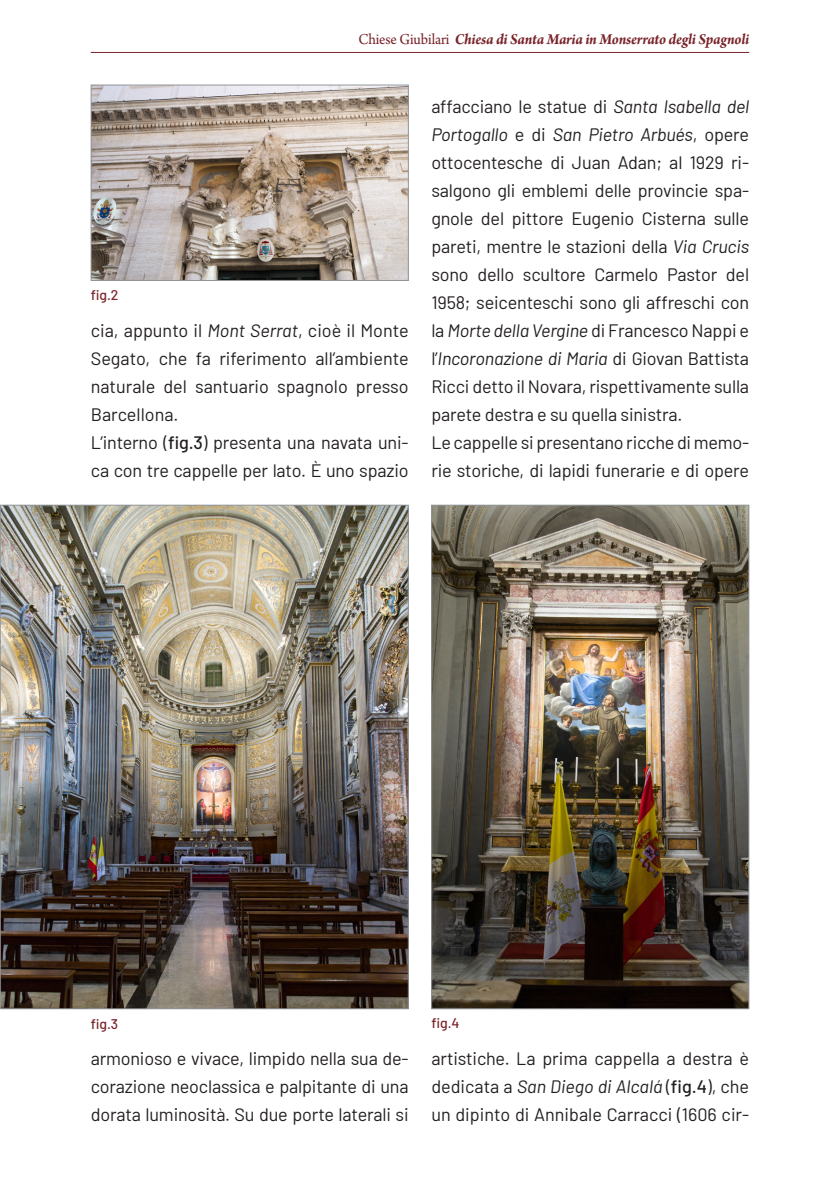
<style>
.page{position:relative;width:840px;height:1191px;background:#fff}
.page>*{position:absolute;margin:0;border:0;box-sizing:border-box;transform-origin:0 0}
.Normal__Web{font:18px/28px "Barlow";letter-spacing:-.01em;color:#231f20;text-align:justify}
.t1{font:italic 700 16px "Arno Pro";letter-spacing:-.015em;color:#792329;scale:.95 1}
.t2{font:500 14px "Barlow";color:#792329}
.s1{font-weight:400;font-style:normal}
.s2{font-style:italic}
.s3{font-weight:500}
</style>
<div class="page">
<hr style="left:91px;top:52px;width:657px;height:1px;background:#792329">
<img style="left:93px;top:87px;width:313px;height:192px">
<div style="left:91px;top:85px;width:317px;height:196px;border:1px solid #939598"></div>
<img style="left:2px;top:507px;width:404px;height:500px">
<img style="left:433px;top:507px;width:313px;height:500px">
<div style="left:431px;top:505px;width:317px;height:504px;border:1px solid #939598"></div>
<p class="t1" style="left:358px;top:30px;width:412px"><span class="s1">Chiese Giubilari</span> Chiesa di Santa Maria in Monserrato degli Spagnoli</p>
<p class="t2" style="left:91px;top:285px;width:29px">fig.2</p>
<p class="Normal__Web" style="left:91px;top:315px;width:319px">cia, appunto il <span class="s2">Mont Serrat</span>, cioè il Monte Segato, che fa riferimento all’ambiente naturale del santuario spagnolo presso Barcellona.</p>
<p class="Normal__Web" style="left:91px;top:427px;width:319px">L’interno (<span class="s3">fig.3</span>) presenta una navata uni&shy;ca con tre cappelle per lato. È uno spazio</p>
<p class="Normal__Web" style="left:431px;top:91px;width:319px">affacciano le statue di <span class="s2">Santa Isabella del Portogallo</span> e di <span class="s2">San Pietro Arbués</span>, opere ottocentesche di Juan Adan; al 1929 ri&shy;salgono gli emblemi delle provincie spa&shy;gnole del pittore Eugenio Cisterna sulle pareti, mentre le stazioni della <span class="s2">Via Crucis </span>sono dello scultore Carmelo Pastor del 1958; seicenteschi sono gli affreschi con la <span class="s2">Morte della Vergine</span> di Francesco Nappi e l’<span class="s2">Incoronazione di Maria</span> di Giovan Battista Ricci detto il Novara, rispettivamente sulla parete destra e su quella sinistra.</p>
<p class="Normal__Web" style="left:431px;top:427px;width:319px">Le cappelle si presentano ricche di memo&shy;rie storiche, di lapidi funerarie e di opere</p>
<p class="t2" style="left:91px;top:1013px;width:29px">fig.3</p>
<p class="t2" style="left:431px;top:1012px;width:30px">fig.4</p>
<p class="Normal__Web" style="left:91px;top:1043px;width:319px">armonioso e vivace, limpido nella sua de&shy;corazione neoclassica e palpitante di una dorata luminosità. Su due porte laterali si</p>
<p class="Normal__Web" style="left:431px;top:1043px;width:319px">artistiche. La prima cappella a destra è dedicata a <span class="s2">San Diego di Alcalá</span> (<span class="s3">fig.4</span>), che un dipinto di Annibale Carracci (1606 cir-</p>
</div>
